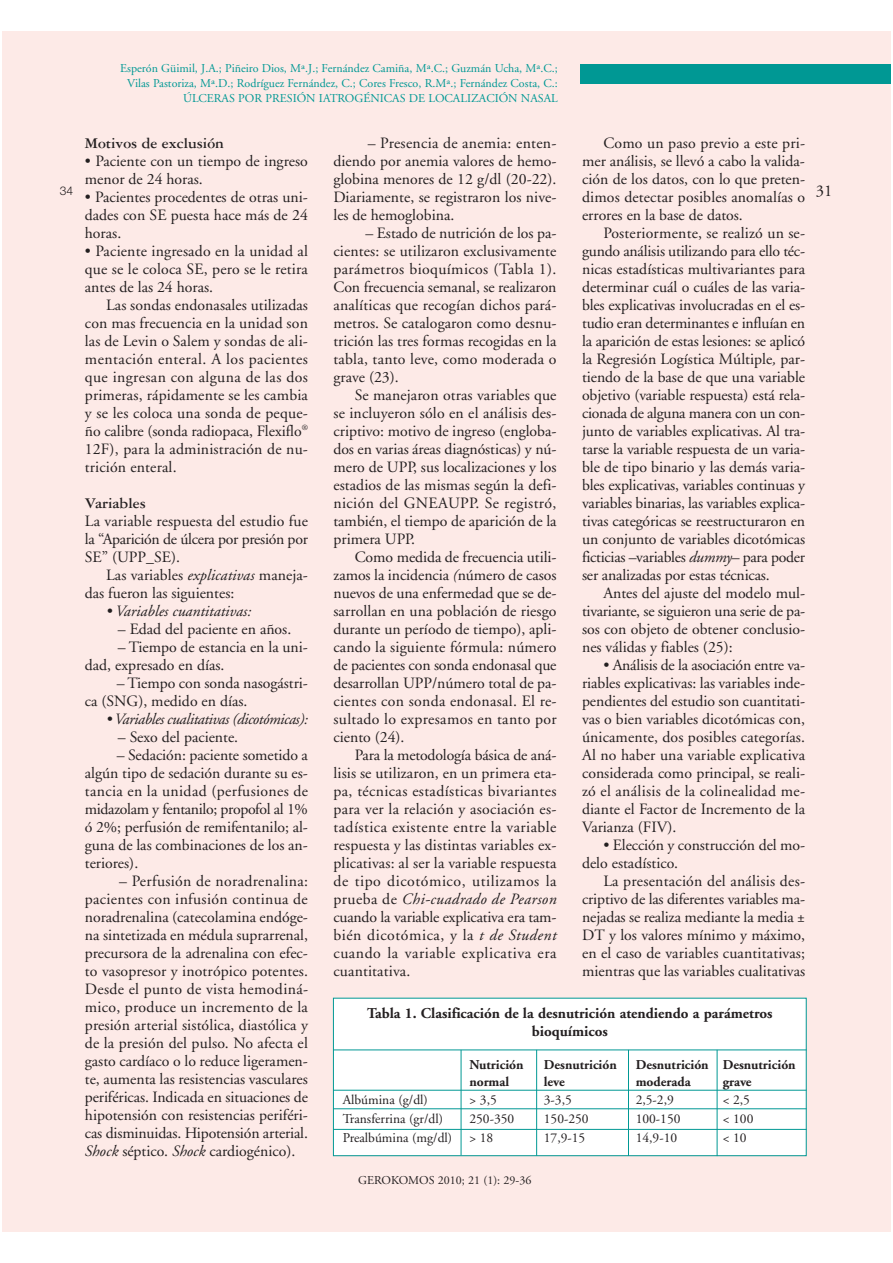
<style>
.page{position:relative;width:893px;height:1263px;background:#fff}
.page>*{position:absolute;margin:0;border:0;box-sizing:border-box;transform-origin:0 0}
.t1{font:16.5px "Adobe Garamond";color:#231f20}
.t2{font:15.75px/18px "Adobe Garamond";color:#231f20;text-align:justify}
.t3{font:italic 15.75px "Adobe Garamond";letter-spacing:-.025em;color:#231f20}
.t4{font:700 15.75px "Garamond Three";color:#231f20}
.t5{font:italic 15.75px "Adobe Garamond";color:#231f20}
.t6{font:700 15px/18px "Adobe Garamond";color:#231f20;text-align:center}
.t7{font:13.5px "Adobe Garamond";color:#231f20}
.t8{font:700 13.5px "Adobe Garamond";color:#231f20}
.t9{font:12px/15px "Adobe Garamond";color:#009894;text-align:right}
.t10{font:12px "Adobe Garamond";color:#231f20}
.t11{font:300 12px "Helvetica Neue";color:#231f20}
.s1{font-style:italic}
</style>
<div class="page">
<div style="left:2px;top:32px;width:888px;height:1200px;background:#fdeae7"></div>
<div style="left:580px;top:65px;width:310px;height:19px;background:#009894"></div>
<div style="left:334px;top:999px;width:471px;height:156px;background:#fff"></div>
<div style="left:333px;top:998px;width:473px;height:158px;border:1px solid #009894"></div>
<hr style="left:333px;top:1050px;width:473px;height:1px;background:#009894">
<hr style="left:333px;top:1090px;width:473px;height:1px;background:#009894">
<hr style="left:333px;top:1108px;width:473px;height:1px;background:#009894">
<hr style="left:333px;top:1129px;width:473px;height:1px;background:#009894">
<hr style="left:460px;top:1050px;width:1px;height:105px;background:#009894">
<hr style="left:536px;top:1050px;width:1px;height:106px;background:#009894">
<hr style="left:628px;top:1050px;width:1px;height:106px;background:#009894">
<hr style="left:716px;top:1050px;width:1px;height:106px;background:#009894">
<p class="t9" style="left:120px;top:61px;width:439px">Esperón Güimil, J.A.; Piñeiro Dios, Mª.J.; Fernández Camiña, Mª.C.; Guzmán Ucha, Mª.C.;<br>Vilas Pastoriza, Mª.D.; Rodríguez Fernández, C.; Cores Fresco, R.Mª.; Fernández Costa, C.:<br>ÚLCERAS POR PRESIÓN IATROGÉNICAS DE LOCALIZACIÓN NASAL</p>
<p class="t11" style="left:60px;top:184px;width:15px">34</p>
<p class="t4" style="left:85px;top:134px;width:141px">Motivos de exclusión</p>
<p class="t2" style="left:85px;top:152px;width:224px">• Paciente con un tiempo de ingreso menor de 24 horas.</p>
<p class="t2" style="left:85px;top:188px;width:224px">• Pacientes procedentes de otras uni&shy;dades con SE puesta hace más de 24 horas.</p>
<p class="t2" style="left:85px;top:242px;width:224px">• Paciente ingresado en la unidad al que se le coloca SE, pero se le retira antes de las 24 horas.</p>
<p class="t2" style="left:85px;top:296px;width:225px;text-indent:21px">Las sondas endonasales utilizadas con mas frecuencia en la unidad son las de Levin o Salem y sondas de ali&shy;mentación enteral. A los pacientes que ingresan con alguna de las dos primeras, rápidamente se les cambia y se les coloca una sonda de peque&shy;ño calibre (sonda radiopaca, Flexiflo<sup>® </sup>12F), para la administración de nu&shy;trición enteral.</p>
<p class="t4" style="left:85px;top:494px;width:62px">Variables</p>
<p class="t2" style="left:85px;top:512px;width:224px">La variable respuesta del estudio fue la “Aparición de úlcera por presión por SE” (UPP_SE).</p>
<p class="t2" style="left:85px;top:566px;width:224px;text-indent:21px">Las variables <span class="s1">explicativas</span> maneja&shy;das fueron las siguientes:</p>
<p class="t5" style="left:106px;top:602px;width:147px">• Variables cuantitativas:</p>
<p class="t2" style="left:118px;top:620px;width:175px">– Edad del paciente en años.</p>
<p class="t2" style="left:85px;top:638px;width:224px;text-indent:33px">– Tiempo de estancia en la uni&shy;dad, expresado en días.</p>
<p class="t2" style="left:85px;top:674px;width:224px;text-indent:32px">– Tiempo con sonda nasogástri&shy;ca (SNG), medido en días.</p>
<p class="t3" style="left:106px;top:710px;width:203px">• Variables cualitativas (dicotómicas):</p>
<p class="t2" style="left:118px;top:728px;width:122px">– Sexo del paciente.</p>
<p class="t2" style="left:85px;top:746px;width:225px;text-indent:32px">– Sedación: paciente sometido a algún tipo de sedación durante su es&shy;tancia en la unidad (perfusiones de midazolam y fentanilo; propofol al 1% ó 2%; perfusión de remifentanilo; al&shy;guna de las combinaciones de los an&shy;teriores).</p>
<p class="t2" style="left:85px;top:872px;width:225px;text-indent:34px">– Perfusión de noradrenalina: pacientes con infusión continua de noradrenalina (catecolamina endóge&shy;na sintetizada en médula suprarrenal, precursora de la adrenalina con efec&shy;to vasopresor y inotrópico potentes.<br>Desde el punto de vista hemodiná&shy;mico, produce un incremento de la presión arterial sistólica, diastólica y de la presión del pulso. No afecta el gasto cardíaco o lo reduce ligeramen&shy;te, aumenta las resistencias vasculares periféricas. Indicada en situaciones de hipotensión con resistencias periféri&shy;cas disminuidas. Hipotensión arterial.<br><span class="s1">Shock</span> séptico. <span class="s1">Shock</span> cardiogénico).</p>
<p class="t2" style="left:333px;top:134px;width:224px;text-indent:34px">– Presencia de anemia: enten&shy;diendo por anemia valores de hemo&shy;globina menores de 12 g/dl (20-22).<br>Diariamente, se registraron los nive&shy;les de hemoglobina.</p>
<p class="t2" style="left:333px;top:224px;width:224px;text-indent:32px">– Estado de nutrición de los pa&shy;cientes: se utilizaron exclusivamente parámetros bioquímicos (Tabla 1).<br>Con frecuencia semanal, se realizaron analíticas que recogían dichos pará&shy;metros. Se catalogaron como desnu&shy;trición las tres formas recogidas en la tabla, tanto leve, como moderada o grave (23).</p>
<p class="t2" style="left:333px;top:386px;width:224px;text-indent:21px">Se manejaron otras variables que se incluyeron sólo en el análisis des&shy;criptivo: motivo de ingreso (engloba&shy;dos en varias áreas diagnósticas) y nú&shy;mero de UPP, sus localizaciones y los estadios de las mismas según la defi&shy;nición del GNEAUPP. Se registró, también, el tiempo de aparición de la primera UPP.</p>
<p class="t2" style="left:333px;top:548px;width:225px;text-indent:21px">Como medida de frecuencia utili&shy;zamos la incidencia <span class="s1">(</span>número de casos nuevos de una enfermedad que se de - sarrollan en una población de riesgo durante un período de tiempo), apli&shy;cando la siguiente fórmula: número de pacientes con sonda endonasal que desarrollan UPP/número total de pa&shy;cientes con sonda endonasal. El re&shy;sultado lo expresamos en tanto por ciento (24).</p>
<p class="t2" style="left:333px;top:746px;width:224px;text-indent:21px">Para la metodología básica de aná&shy;lisis se utilizaron, en un primera eta&shy;pa, técnicas estadísticas bivariantes para ver la relación y asociación es&shy;tadística existente entre la variable respuesta y las distintas variables ex&shy;plicativas: al ser la variable respuesta de tipo dicotómico, utilizamos la prueba de <span class="s1">Chi-cuadrado de Pearson </span>cuando la variable explicativa era tam&shy;bién dicotómica, y la <span class="s1">t de Student </span>cuando la variable explicativa era cuantitativa.</p>
<p class="t2" style="left:582px;top:134px;width:224px;text-indent:21px">Como un paso previo a este pri&shy;mer análisis, se llevó a cabo la valida&shy;ción de los datos, con lo que preten&shy;dimos detectar posibles anomalías o errores en la base de datos.</p>
<p class="t2" style="left:582px;top:224px;width:224px;text-indent:21px">Posteriormente, se realizó un se&shy;gundo análisis utilizando para ello téc&shy;nicas estadísticas multivariantes para determinar cuál o cuáles de las varia&shy;bles explicativas involucradas en el es&shy;tudio eran determinantes e influían en la aparición de estas lesiones: se aplicó la Regresión Logística Múltiple<span class="s1">,</span> par&shy;tiendo de la base de que una variable objetivo (variable respuesta) está rela&shy;cionada de alguna manera con un con&shy;junto de variables explicativas. Al tra&shy;tarse la variable respuesta de un varia&shy;ble de tipo binario y las demás varia&shy;bles explicativas, variables continuas y variables binarias, las variables explica&shy;tivas categóricas se reestructuraron en un conjunto de variables dicotómicas ficticias –variables <span class="s1">dummy</span>– para poder ser analizadas por estas técnicas.</p>
<p class="t2" style="left:582px;top:584px;width:224px;text-indent:21px">Antes del ajuste del modelo mul&shy;tivariante, se siguieron una serie de pa&shy;sos con objeto de obtener conclusio&shy;nes válidas y fiables (25):</p>
<p class="t2" style="left:582px;top:656px;width:224px;text-indent:21px">• Análisis de la asociación entre va&shy;riables explicativas: las variables inde&shy;pendientes del estudio son cuantitati&shy;vas o bien variables dicotómicas con, únicamente, dos posibles categorías.<br>Al no haber una variable explicativa considerada como principal, se reali&shy;zó el análisis de la colinealidad me&shy;diante el Factor de Incremento de la Varianza (FIV).</p>
<p class="t2" style="left:582px;top:836px;width:224px;text-indent:21px">• Elección y construcción del mo&shy;delo estadístico.</p>
<p class="t2" style="left:582px;top:872px;width:224px;text-indent:21px">La presentación del análisis des&shy;criptivo de las diferentes variables ma&shy;nejadas se realiza mediante la media ± DT y los valores mínimo y máximo, en el caso de variables cuantitativas; mientras que las variables cualitativas</p>
<p class="t6" style="left:367px;top:1005px;width:407px">Tabla 1. Clasificación de la desnutrición atendiendo a parámetros bioquímicos</p>
<p class="t8" style="left:469px;top:1058px;width:56px">Nutrición</p>
<p class="t8" style="left:544px;top:1058px;width:74px">Desnutrición</p>
<p class="t8" style="left:635px;top:1058px;width:161px">Desnutrición Desnutrición</p>
<p class="t8" style="left:469px;top:1074px;width:41px">normal</p>
<p class="t8" style="left:544px;top:1074px;width:22px">leve</p>
<p class="t8" style="left:635px;top:1074px;width:56px">moderada</p>
<p class="t8" style="left:722px;top:1074px;width:30px">grave</p>
<p class="t7" style="left:343px;top:1093px;width:87px">Albúmina (g/dl)</p>
<p class="t7" style="left:469px;top:1093px;width:29px">&gt; 3,5</p>
<p class="t7" style="left:544px;top:1093px;width:29px">3-3,5</p>
<p class="t7" style="left:635px;top:1093px;width:40px">2,5-2,9</p>
<p class="t7" style="left:722px;top:1093px;width:29px">&lt; 2,5</p>
<p class="t7" style="left:343px;top:1112px;width:102px">Transferrina (gr/dl)</p>
<p class="t7" style="left:469px;top:1112px;width:46px">250-350</p>
<p class="t7" style="left:544px;top:1112px;width:46px">150-250</p>
<p class="t7" style="left:635px;top:1112px;width:46px">100-150</p>
<p class="t7" style="left:722px;top:1112px;width:32px">&lt; 100</p>
<p class="t7" style="left:343px;top:1130px;width:111px">Prealbúmina (mg/dl)</p>
<p class="t7" style="left:469px;top:1130px;width:25px">&gt; 18</p>
<p class="t7" style="left:544px;top:1130px;width:43px">17,9-15</p>
<p class="t7" style="left:635px;top:1130px;width:43px">14,9-10</p>
<p class="t7" style="left:722px;top:1130px;width:25px">&lt; 10</p>
<p class="t1" style="left:816px;top:182px;width:18px">31</p>
<p class="t10" style="left:358px;top:1174px;width:175px">GEROKOMOS 2010; 21 (1): 29-36</p>
</div>
